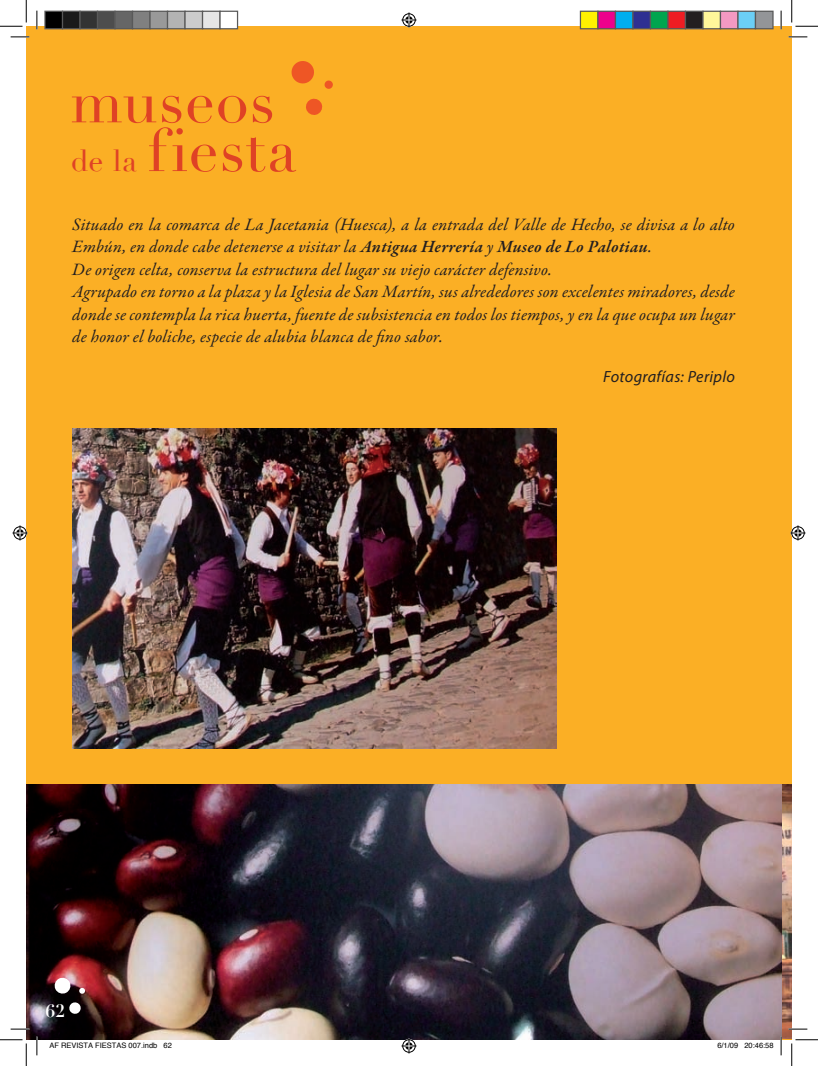
<style>
.page{position:relative;width:818px;height:1066px;background:#fff}
.page>*{position:absolute;margin:0;border:0;box-sizing:border-box;transform-origin:0 0}
.t1{font:60px/48.8px "Didot";letter-spacing:.01em;color:#df4225}
._00_Intro_Articulo{font:italic 17.5px/22.5px "Garamond Premr Pro";letter-spacing:.01em;color:#231f20}
.t2{font:700 17.5px "Didot";color:#fff}
._01_FIRMA_FOTO{font:italic 16.25px "Myriad Pro";letter-spacing:.02em;color:#231f20}
.t3{font:7.5px "Helvetica";color:#000}
.s1{font-size:30px}
.s2{font-weight:600}
</style>
<div class="page">
<div style="left:26px;top:26px;width:766px;height:1014px;background:#fbaf25"></div>
<img style="left:72px;top:429px;width:484px;height:319px">
<img style="left:781px;top:784px;width:11px;height:254px">
<img style="left:26px;top:784px;width:755px;height:256px">
<svg style="left:305px;top:98px;width:18px;height:18px"></svg>
<svg style="left:290px;top:60px;width:25px;height:25px"></svg>
<svg style="left:324px;top:80px;width:9px;height:9px"></svg>
<svg style="left:68px;top:1002px;width:13px;height:13px"></svg>
<svg style="left:54px;top:977px;width:18px;height:18px"></svg>
<svg style="left:79px;top:987px;width:6px;height:7px"></svg>
<svg style="left:11px;top:36px;width:18px;height:2px"></svg>
<svg style="left:788px;top:36px;width:19px;height:2px"></svg>
<svg style="left:11px;top:1028px;width:18px;height:2px"></svg>
<svg style="left:788px;top:1028px;width:19px;height:2px"></svg>
<svg style="left:36px;top:11px;width:2px;height:18px"></svg>
<svg style="left:36px;top:1037px;width:2px;height:18px"></svg>
<svg style="left:780px;top:11px;width:2px;height:18px"></svg>
<svg style="left:780px;top:1037px;width:2px;height:18px"></svg>
<svg style="left:0;top:0;width:27px;height:27px"></svg>
<svg style="left:0;top:1039px;width:27px;height:27px"></svg>
<svg style="left:791px;top:0;width:27px;height:27px"></svg>
<svg style="left:791px;top:1039px;width:27px;height:27px"></svg>
<svg style="left:401px;top:13px;width:15px;height:15px"></svg>
<svg style="left:401px;top:1038px;width:15px;height:15px"></svg>
<svg style="left:13px;top:525px;width:15px;height:15px"></svg>
<svg style="left:790px;top:525px;width:15px;height:15px"></svg>
<div style="left:45px;top:11px;width:18px;height:18px;background:#000"></div>
<div style="left:44px;top:11px;width:19px;height:18px;border:1px solid #595959"></div>
<div style="left:63px;top:11px;width:17px;height:18px;background:#1a1a1a"></div>
<div style="left:62px;top:11px;width:19px;height:18px;border:1px solid #595959"></div>
<div style="left:80px;top:11px;width:18px;height:18px;background:#333"></div>
<div style="left:79px;top:11px;width:19px;height:18px;border:1px solid #595959"></div>
<div style="left:98px;top:11px;width:17px;height:18px;background:#4d4d4d"></div>
<div style="left:97px;top:11px;width:19px;height:18px;border:1px solid #595959"></div>
<div style="left:115px;top:11px;width:18px;height:18px;background:#666"></div>
<div style="left:114px;top:11px;width:19px;height:18px;border:1px solid #595959"></div>
<div style="left:133px;top:11px;width:17px;height:18px;background:#808080"></div>
<div style="left:132px;top:11px;width:19px;height:18px;border:1px solid #595959"></div>
<div style="left:150px;top:11px;width:18px;height:18px;background:#999"></div>
<div style="left:149px;top:11px;width:19px;height:18px;border:1px solid #595959"></div>
<div style="left:168px;top:11px;width:17px;height:18px;background:#b3b3b3"></div>
<div style="left:167px;top:11px;width:19px;height:18px;border:1px solid #595959"></div>
<div style="left:185px;top:11px;width:18px;height:18px;background:#ccc"></div>
<div style="left:184px;top:11px;width:19px;height:18px;border:1px solid #595959"></div>
<div style="left:203px;top:11px;width:17px;height:18px;background:#e6e6e6"></div>
<div style="left:202px;top:11px;width:19px;height:18px;border:1px solid #595959"></div>
<div style="left:220px;top:11px;width:18px;height:18px;background:#fff"></div>
<div style="left:219px;top:11px;width:19px;height:18px;border:1px solid #595959"></div>
<div style="left:580px;top:11px;width:18px;height:18px;background:#fff101"></div>
<div style="left:580px;top:11px;width:18px;height:18px;border:1px solid #595959"></div>
<div style="left:598px;top:11px;width:17px;height:18px;background:#ed028c"></div>
<div style="left:597px;top:11px;width:19px;height:18px;border:1px solid #595959"></div>
<div style="left:615px;top:11px;width:18px;height:18px;background:#00aeef"></div>
<div style="left:615px;top:11px;width:18px;height:18px;border:1px solid #595959"></div>
<div style="left:633px;top:11px;width:17px;height:18px;background:#2e3092"></div>
<div style="left:632px;top:11px;width:19px;height:18px;border:1px solid #595959"></div>
<div style="left:650px;top:11px;width:18px;height:18px;background:#00a54f"></div>
<div style="left:650px;top:11px;width:18px;height:18px;border:1px solid #595959"></div>
<div style="left:668px;top:11px;width:17px;height:18px;background:#ee1d23"></div>
<div style="left:667px;top:11px;width:19px;height:18px;border:1px solid #595959"></div>
<div style="left:685px;top:11px;width:18px;height:18px;background:#231f20"></div>
<div style="left:685px;top:11px;width:18px;height:18px;border:1px solid #595959"></div>
<div style="left:703px;top:11px;width:17px;height:18px;background:#fff79a"></div>
<div style="left:702px;top:11px;width:19px;height:18px;border:1px solid #595959"></div>
<div style="left:720px;top:11px;width:18px;height:18px;background:#f499c2"></div>
<div style="left:720px;top:11px;width:18px;height:18px;border:1px solid #595959"></div>
<div style="left:738px;top:11px;width:17px;height:18px;background:#6bcff6"></div>
<div style="left:737px;top:11px;width:19px;height:18px;border:1px solid #595959"></div>
<div style="left:755px;top:11px;width:18px;height:18px;background:#939598"></div>
<div style="left:755px;top:11px;width:18px;height:18px;border:1px solid #595959"></div>
<h1 class="t1" style="left:71px;top:79px;width:227px">museos <span class="s1">de la</span> fiesta</h1>
<p class="_00_Intro_Articulo" style="left:72px;top:214px;width:664px">Situado en la comarca de La Jacetania (Huesca), a la entrada del Valle de Hecho, se divisa a lo alto<br>Embún, en donde cabe detenerse a visitar la <span class="s2">Antigua Herrería</span> y <span class="s2">Museo de Lo Palotiau</span>.</p>
<p class="_00_Intro_Articulo" style="left:72px;top:259px;width:481px">De origen celta, conserva la estructura del lugar su viejo carácter defensivo.</p>
<p class="_00_Intro_Articulo" style="left:72px;top:281px;width:664px;text-align:justify">Agrupado en torno a la plaza y la Iglesia de San Martín, sus alrededores son excelentes miradores, desde donde se contempla la rica huerta, fuente de subsistencia en todos los tiempos, y en la que ocupa un lugar de honor el boliche, especie de alubia blanca de fino sabor.</p>
<p class="_01_FIRMA_FOTO" style="left:603px;top:366px;width:133px">Fotografías: Periplo</p>
<p class="t2" style="left:46px;top:1000px;width:21px">62</p>
<p class="t3" style="left:49px;top:1039px;width:124px">AF REVISTA FIESTAS 007.indb 62</p>
<p class="t3" style="left:717px;top:1039px;width:58px">6/1/09 20:46:58</p>
</div>
